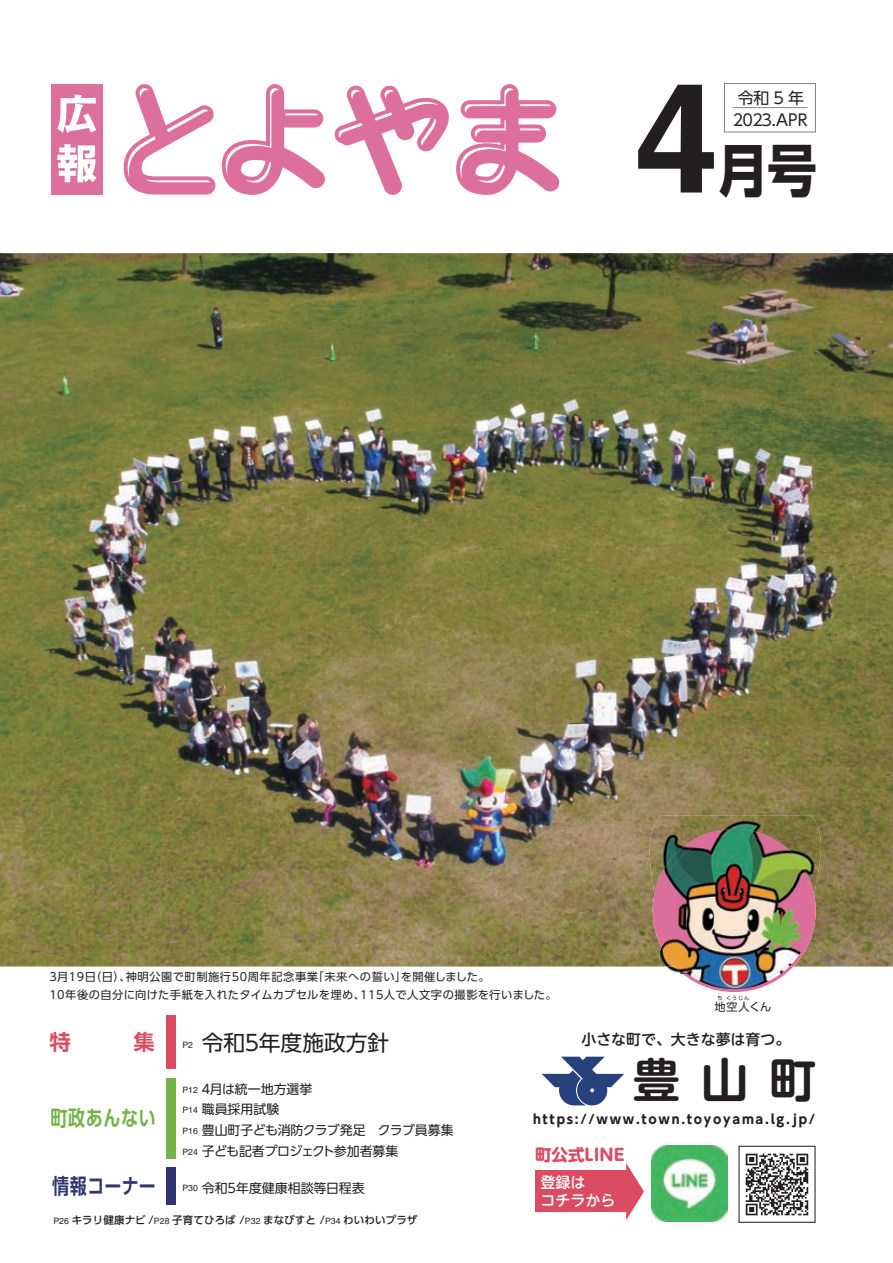
<style>
.page{position:relative;width:893px;height:1263px;background:#fff}
.page>*{position:absolute;margin:0;border:0;box-sizing:border-box;transform-origin:0 0}
.t1{font:700 151.95px "Helvetica LT Std";color:#231f20}
.t2{font:57.3px "UD Shin Go Pro Bold 90 msp RKSJ H";color:#231f20;scale:.87 1}
.t3{font:47.25px "UD Shin M Go Pro De Bold 90 msp RKSJ H";color:#231f20}
.t4{font:21.75px "UD Shin Go Pro Regular 90 msp RKSJ H";color:#231f20}
.t5{font:21.3px "UD Shin Go Pro De Bold 90 msp RKSJ H";letter-spacing:.04em;color:#73b446;scale:.8 1}
.t6{font:21.3px "UD Shin Go Pro De Bold 90 msp RKSJ H";letter-spacing:.005em;color:#2f3672;scale:.8 1}
.t7{font:21.3px "UD Shin Go Pro De Bold 90 msp RKSJ H";color:#db4c62}
.t8{font:16.5px "UD Shin M Go Pro Bold 90 msp RKSJ H";color:#db4c62}
.t9{font:15.9px/21.9px "UD Shin Go Pro Regular 90 msp RKSJ H";color:#231f20;text-align:center}
.t10{font:15px/18px "UD Shin M Go Pro Medium 90 msp RKSJ H";color:#fff}
.t11{font:14.85px "UD Shin M Go Pro Medium 90 msp RKSJ H";color:#231f20}
.t12{font:12.9px "UD Shin Go Pro Regular 90 msp RKSJ H";color:#231f20}
.t13{font:12.9px "UD Shin Go Pro Regular 90 msp RKSJ H";letter-spacing:-.02em;color:#231f20}
.t14{font:12.6px "UD Shin Go Pro Bold 90 msp RKSJ H";letter-spacing:.135em;color:#231f20}
.t15{font:11.25px "UD Shin Go Pro Regular 90 msp RKSJ H";letter-spacing:.045em;color:#231f20}
.t16{font:11.25px "UD Shin Go Pro Regular 90 msp RKSJ H";letter-spacing:-.04em;color:#231f20}
.t17{font:11.1px "UD Shin Go Pro Regular 90 msp RKSJ H";letter-spacing:.03em;color:#231f20}
.t18{font:10.5px "UD Shin Go Pro Medium 90 msp RKSJ H";letter-spacing:.01em;color:#231f20}
.t19{font:8.7px "Helvetica LT Std";color:#231f20}
.t20{font:5.25px "UD Shin Go Pro Regular 90 msp RKSJ H";color:#231f20}
.s1{font-family:"UD Shin Go Pro Regular 90 msp RKSJ H";font-size:12.9px}
.s2{font-family:"UD Shin Go Pro Medium 90 msp RKSJ H";font-size:10.5px}
</style>
<div class="page">
<img style="left:0;top:253px;width:893px;height:713px">
<div style="left:724px;top:83px;width:92px;height:49px;border:1px solid #808285"></div>
<hr style="left:733px;top:107px;width:75px;height:1px;background:#808285">
<svg style="left:542px;top:1057px;width:82px;height:48px"></svg>
<div style="left:52px;top:84px;width:51px;height:111px;background:#dc6f9b"></div>
<svg style="left:57px;top:95px;width:39px;height:38px"></svg>
<svg style="left:57px;top:144px;width:40px;height:38px"></svg>
<svg style="left:124px;top:84px;width:91px;height:110px"></svg>
<svg style="left:222px;top:84px;width:103px;height:111px"></svg>
<svg style="left:456px;top:84px;width:103px;height:111px"></svg>
<svg style="left:334px;top:85px;width:115px;height:110px"></svg>
<svg style="left:653px;top:829px;width:163px;height:163px"></svg>
<svg style="left:655px;top:815px;width:6px;height:8px"></svg>
<img style="left:654px;top:835px;width:156px;height:151px">
<div style="left:167px;top:1078px;width:9px;height:80px;background:#73b446"></div>
<div style="left:167px;top:1167px;width:9px;height:38px;background:#2f3672"></div>
<div style="left:167px;top:1015px;width:9px;height:54px;background:#db4c62"></div>
<div style="left:535px;top:1170px;width:94px;height:42px;background:#db4c62"></div>
<svg style="left:626px;top:1163px;width:18px;height:57px"></svg>
<img style="left:745px;top:1153px;width:64px;height:63px">
<div style="left:738px;top:1146px;width:77px;height:77px;border:1px solid #231f20"></div>
<img style="left:651px;top:1145px;width:76px;height:76px">
<h1 class="t1" style="left:634px;top:46px;width:86px">4</h1>
<h3 class="t9" style="left:733px;top:86px;width:76px">令和5年<br>2023.APR</h3>
<h2 class="t2" style="left:718px;top:124px;width:115px">月号</h2>
<p class="t15" style="left:313px;top:967px;width:95px">「未来への誓い」</p>
<p class="t15" style="left:49px;top:967px;width:83px">3月19 （日日）、</p>
<p class="t15" style="left:126px;top:967px;width:194px">神明公園で町制施行50周年記念事業</p>
<p class="t16" style="left:401px;top:967px;width:90px">を開催しました。</p>
<p class="t15" style="left:49px;top:985px;width:317px">10年後の自分に向けた手紙を入れたタイムカプセルを埋め、</p>
<p class="t15" style="left:360px;top:985px;width:198px">115人で人文字の撮影を行いました。</p>
<h3 class="t7" style="left:134px;top:1025px;width:23px">集</h3>
<p class="t19" style="left:182px;top:1039px;width:12px">P2</p>
<h3 class="t4" style="left:259px;top:1025px;width:132px">年度施政方針</h3>
<h3 class="t4" style="left:202px;top:1025px;width:45px">令和</h3>
<h3 class="t4" style="left:241px;top:1025px;width:23px">５</h3>
<p class="t20" style="left:717px;top:994px;width:34px">ち くうじん</p>
<h3 class="t11" style="left:581px;top:1027px;width:210px">小さな町で、大きな夢は育つ。</h3>
<p class="t17" style="left:714px;top:998px;width:58px">地空人くん</p>
<h3 class="t5" style="left:51px;top:1101px;width:133px">町政あんない</h3>
<h3 class="t6" style="left:52px;top:1169px;width:131px">情報コーナー</h3>
<p class="t12" style="left:210px;top:1078px;width:104px">月は統一地方選挙</p>
<p class="t19" style="left:182px;top:1084px;width:31px">P12 <span class="s1">４</span></p>
<p class="t12" style="left:202px;top:1099px;width:79px">職員採用試験</p>
<p class="t19" style="left:182px;top:1105px;width:17px">P14</p>
<p class="t12" style="left:202px;top:1119px;width:253px">豊山町子ども消防クラブ発足　クラブ員募集</p>
<p class="t19" style="left:182px;top:1125px;width:17px">P16</p>
<p class="t13" style="left:202px;top:1141px;width:198px">子ども記者プロジェクト参加者募集</p>
<p class="t19" style="left:182px;top:1146px;width:17px">P24</p>
<p class="t12" style="left:202px;top:1177px;width:164px">令和5年度健康相談等日程表</p>
<p class="t19" style="left:182px;top:1182px;width:17px">P30</p>
<p class="t18" style="left:72px;top:1211px;width:76px">キラリ健康ナビ</p>
<p class="t18" style="left:172px;top:1211px;width:65px">子育てひろば</p>
<p class="t18" style="left:263px;top:1211px;width:54px">まなびすと</p>
<p class="t18" style="left:343px;top:1211px;width:76px">わいわいプラザ</p>
<p class="t19" style="left:149px;top:1216px;width:23px">P<span class="s2">/</span> 28</p>
<p class="t19" style="left:239px;top:1216px;width:23px">P<span class="s2">/</span> 32</p>
<p class="t19" style="left:320px;top:1216px;width:23px">P<span class="s2">/</span> 34</p>
<p class="t19" style="left:53px;top:1216px;width:17px">P26</p>
<h3 class="t3" style="left:633px;top:1041px;width:185px">豊山町</h3>
<h3 class="t3" style="left:667px;top:1041px;width:117px">　　</h3>
<p class="t14" style="left:533px;top:1108px;width:284px">https://www.town.toyoyama.lg.jp/</p>
<h3 class="t8" style="left:535px;top:1141px;width:91px">町公式LINE</h3>
<h3 class="t10" style="left:541px;top:1173px;width:76px">登録は<br>コチラから</h3>
</div>
